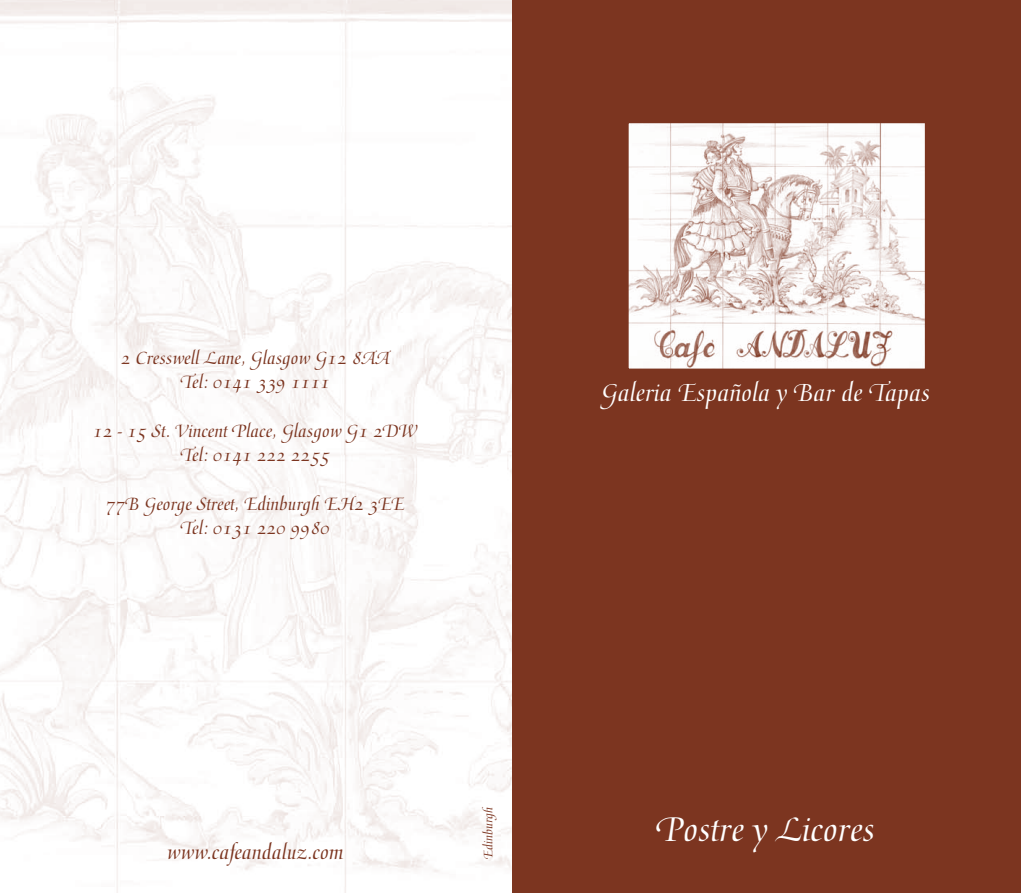
<style>
.page{position:relative;width:1021px;height:893px;background:#fff}
.page>*{position:absolute;margin:0;border:0;box-sizing:border-box;transform-origin:0 0}
.t1{font:37.5px "Medici Script";color:#fff}
.t2{font:27px "Medici Script";color:#fff}
.t3{font:22.5px "Medici Script";color:#7c3520}
.t4{font:19.5px/24.3px "Medici Script";color:#7c3520;text-align:center}
.t5{font:13.5px "Medici Script";color:#7c3520}
</style>
<div class="page">
<div style="left:510px;top:0;width:510px;height:893px;background:#7c3520"></div>
<img style="left:629px;top:124px;width:295px;height:244px">
<div style="left:625px;top:120px;width:303px;height:252px;border:3px solid #7c3520"></div>
<img style="left:0;top:0;width:511px;height:893px">
<p class="t4" style="left:121px;top:346px;width:270px">2 Cresswell Lane, Glasgow G12 8AA<br>Tel: 0141 339 1111</p>
<p class="t4" style="left:93px;top:419px;width:326px">12 - 15 St. Vincent Place, Glasgow G1 2DW<br>Tel: 0141 222 2255</p>
<p class="t4" style="left:106px;top:492px;width:300px">77B George Street, Edinburgh EH2 3EE<br>Tel: 0131 220 9980</p>
<h2 class="t2" style="left:601px;top:378px;width:330px">Galeria Española y Bar de Tapas</h2>
<p class="t3" style="left:167px;top:839px;width:178px">www.cafeandaluz.com</p>
<p class="t5" style="left:481px;top:859px;width:54px;rotate:-90deg">Edinburgh</p>
<h1 class="t1" style="left:656px;top:808px;width:220px">Postre y Licores</h1>
</div>
